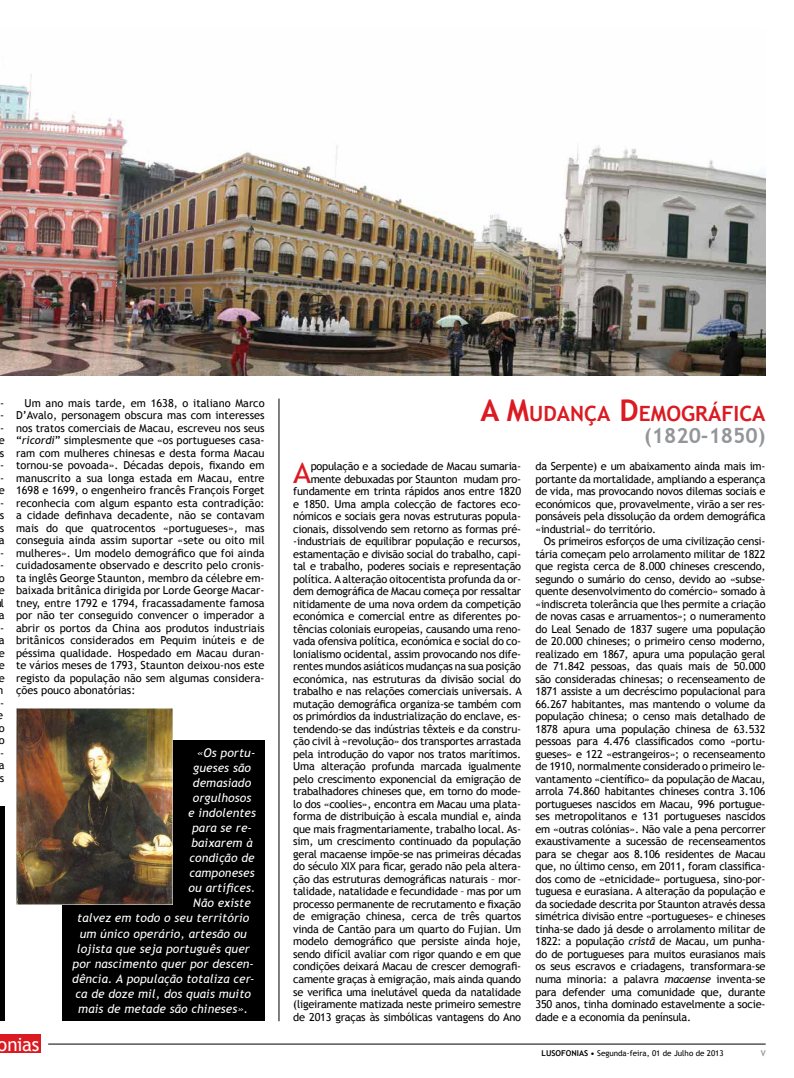
<style>
.page{position:relative;width:794px;height:1078px;background:#fff}
.page>*{position:absolute;margin:0;border:0;box-sizing:border-box;transform-origin:0 0}
.t1{font:28.5px "Trebuchet MS";color:#db1a21;scale:1.07 1}
.t2{font:700 21px/22px "Trebuchet MS";color:#db1a21;text-align:right}
.t3{font:18.8px "Trebuchet MS";letter-spacing:-.02em;color:#fff}
.t4{font:italic 12px "Trebuchet MS";letter-spacing:.01em;color:#fff}
.t5{font:11px/12.5px "Trebuchet MS";letter-spacing:-.02em;color:#000;text-align:justify}
.t6{font:8px "Trebuchet MS";color:#000}
.t7{font:700 8px "Trebuchet MS";color:#939598}
.s1{font-style:italic}
.s2{font-size:30px}
.s3{color:#939598}
.s4{font-weight:700}
</style>
<div class="page">
<hr style="left:48px;top:1043px;width:717px;height:1px;background:#000">
<div style="left:0;top:1034px;width:41px;height:18px;background:#db1a21"></div>
<img style="left:0;top:74px;width:765px;height:301px">
<hr style="left:0;top:806px;width:4px;height:214px;background:#000">
<div style="left:62px;top:740px;width:203px;height:280px;background:#000"></div>
<img style="left:16px;top:708px;width:157px;height:196px">
<hr style="left:279px;top:398px;width:1px;height:622px;background:#000">
<p class="t5" style="left:-2px;top:396px;width:8px">- - - e s - - e - s s a - - o e l a - a e e e</p>
<p class="t5" style="left:-2px;top:696px;width:8px">- e o o - a s</p>
<p class="t5" style="left:16px;top:396px;width:250px;text-indent:9px">Um ano mais tarde, em 1638, o italiano Marco D’Avalo, personagem obscura mas com interesses nos tratos comerciais de Macau, escreveu nos seus “<span class="s1">ricordi</span>” simplesmente que «os portugueses casa&shy;ram com mulheres chinesas e desta forma Macau tornou-se povoada». Décadas depois, fixando em manuscrito a sua longa estada em Macau, entre 1698 e 1699, o engenheiro francês François Forget reconhecia com algum espanto esta contradição: a cidade definhava decadente, não se contavam mais do que quatrocentos «portugueses», mas conseguia ainda assim suportar «sete ou oito mil mulheres». Um modelo demográfico que foi ainda cuidadosamente observado e descrito pelo cronis&shy;ta inglês George Staunton, membro da célebre em&shy;baixada britânica dirigida por Lorde George Macar&shy;tney, entre 1792 e 1794, fracassadamente famosa por não ter conseguido convencer o imperador a abrir os portos da China aos produtos industriais britânicos considerados em Pequim inúteis e de péssima qualidade. Hospedado em Macau duran&shy;te vários meses de 1793, Staunton deixou-nos este registo da população não sem algumas considera&shy;ções pouco abonatórias:</p>
<p class="t4" style="left:197px;top:745px;width:60px">«Os portu-</p>
<p class="t4" style="left:193px;top:760px;width:59px">gueses são</p>
<p class="t4" style="left:193px;top:775px;width:60px">demasiado</p>
<p class="t4" style="left:193px;top:790px;width:60px">orgulhosos</p>
<p class="t4" style="left:188px;top:805px;width:69px">e indolentes</p>
<p class="t4" style="left:192px;top:820px;width:61px">para se re-</p>
<p class="t4" style="left:191px;top:835px;width:63px">baixarem à</p>
<p class="t4" style="left:189px;top:850px;width:67px">condição de</p>
<p class="t4" style="left:189px;top:865px;width:67px">camponeses</p>
<p class="t4" style="left:189px;top:880px;width:68px">ou artífices.</p>
<p class="t4" style="left:193px;top:895px;width:59px">Não existe</p>
<p class="t4" style="left:77px;top:910px;width:174px">talvez em todo o seu território</p>
<p class="t4" style="left:80px;top:925px;width:169px">um único operário, artesão ou</p>
<p class="t4" style="left:77px;top:940px;width:175px">lojista que seja português quer</p>
<p class="t4" style="left:73px;top:955px;width:183px">por nascimento quer por descen-</p>
<p class="t4" style="left:72px;top:970px;width:184px">dência. A população totaliza cer-</p>
<p class="t4" style="left:76px;top:985px;width:177px">ca de doze mil, dos quais muito</p>
<p class="t4" style="left:78px;top:1000px;width:171px">mais de metade são chineses».</p>
<h3 class="t3" style="left:-2px;top:1032px;width:43px">onias</h3>
<p class="t2" style="left:480px;top:402px;width:287px"><span class="s2">A M</span>UDANÇA <span class="s2">D</span> EMOGRÁFICA <span class="s3">(1820-1850)</span></p>
<p class="t1" style="left:293px;top:455px;width:18px">A</p>
<p class="t5" style="left:293px;top:460px;width:230px;text-align:right">população e a sociedade de Macau sumaria&shy;mente debuxadas por Staunton mudam pro&shy;fundamente em trinta rápidos anos entre 1820 e 1850. Uma ampla colecção de factores eco&shy;nómicos e sociais gera novas estruturas popula&shy;cionais, dissolvendo sem retorno as formas pré--industriais de equilibrar população e recursos, estamentação e divisão social do trabalho, capi&shy;tal e trabalho, poderes sociais e representação política. A alteração oitocentista profunda da or&shy;dem demográfica de Macau começa por ressaltar nitidamente de uma nova ordem da competição económica e comercial entre as diferentes po&shy;tências coloniais europeias, causando uma reno&shy;vada ofensiva política, económica e social do co&shy;lonialismo ocidental, assim provocando nos dife&shy;rentes mundos asiáticos mudanças na sua posição económica, nas estruturas da divisão social do trabalho e nas relações comerciais universais. A mutação demográfica organiza-se também com os primórdios da industrialização do enclave, es&shy;tendendo-se das indústrias têxteis e da constru&shy;ção civil à «revolução» dos transportes arrastada pela introdução do vapor nos tratos marítimos.<br>Uma alteração profunda marcada igualmente pelo crescimento exponencial da emigração de trabalhadores chineses que, em torno do mode&shy;lo dos «coolies», encontra em Macau uma plata&shy;forma de distribuição à escala mundial e, ainda que mais fragmentariamente, trabalho local. As&shy;sim, um crescimento continuado da população geral macaense impõe-se nas primeiras décadas do século XIX para ficar, gerado não pela altera&shy;ção das estruturas demográficas naturais – mor&shy;talidade, natalidade e fecundidade – mas por um processo permanente de recrutamento e fixação de emigração chinesa, cerca de três quartos vinda de Cantão para um quarto do Fujian. Um modelo demográfico que persiste ainda hoje, sendo difícil avaliar com rigor quando e em que condições deixará Macau de crescer demografi&shy;camente graças à emigração, mais ainda quando se verifica uma inelutável queda da natalidade (ligeiramente matizada neste primeiro semestre de 2013 graças às simbólicas vantagens do Ano</p>
<p class="t5" style="left:535px;top:460px;width:232px">da Serpente) e um abaixamento ainda mais im&shy;portante da mortalidade, ampliando a esperança de vida, mas provocando novos dilemas sociais e económicos que, provavelmente, virão a ser res&shy;ponsáveis pela dissolução da ordem demográfica «industrial» do território.</p>
<p class="t5" style="left:535px;top:535px;width:232px;text-indent:9px">Os primeiros esforços de uma civilização censi&shy;tária começam pelo arrolamento militar de 1822 que regista cerca de 8.000 chineses crescendo, segundo o sumário do censo, devido ao «subse&shy;quente desenvolvimento do comércio» somado à «indiscreta tolerância que lhes permite a criação de novas casas e arruamentos»; o numeramento do Leal Senado de 1837 sugere uma população de 20.000 chineses; o primeiro censo moderno, realizado em 1867, apura uma população geral de 71.842 pessoas, das quais mais de 50.000 são consideradas chinesas; o recenseamento de 1871 assiste a um decréscimo populacional para 66.267 habitantes, mas mantendo o volume da população chinesa; o censo mais detalhado de 1878 apura uma população chinesa de 63.532 pessoas para 4.476 classificados como «portu&shy;gueses» e 122 «estrangeiros»; o recenseamento de 1910, normalmente considerado o primeiro le&shy;vantamento «científico» da população de Macau, arrola 74.860 habitantes chineses contra 3.106 portugueses nascidos em Macau, 996 portugue&shy;ses metropolitanos e 131 portugueses nascidos em «outras colónias». Não vale a pena percorrer exaustivamente a sucessão de recenseamentos para se chegar aos 8.106 residentes de Macau que, no último censo, em 2011, foram classifica&shy;dos como de «etnicidade» portuguesa, sino-por&shy;tuguesa e eurasiana. A alteração da população e da sociedade descrita por Staunton através dessa simétrica divisão entre «portugueses» e chineses tinha-se dado já desde o arrolamento militar de 1822: a população <span class="s1">cristã</span> de Macau, um punha&shy;do de portugueses para muitos eurasianos mais os seus escravos e criadagens, transformara-se numa minoria: a palavra <span class="s1">macaense</span> inventa-se para defender uma comunidade que, durante 350 anos, tinha dominado estavelmente a socie&shy;dade e a economia da península.</p>
<p class="t6" style="left:541px;top:1048px;width:184px"><span class="s4">LUSOFONIAS •</span> Segunda-feira, 01 de Julho de 2013</p>
<p class="t7" style="left:760px;top:1048px;width:6px">V</p>
</div>
